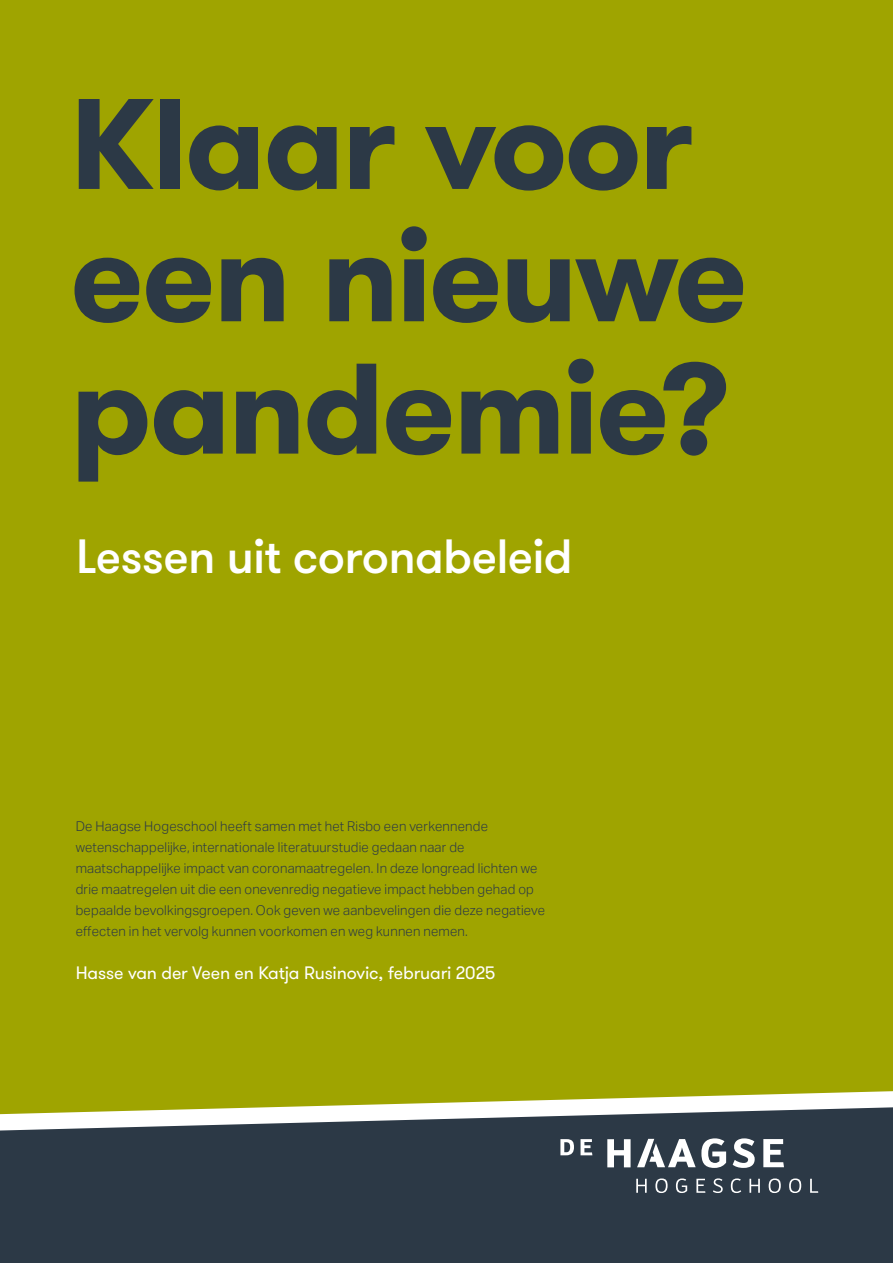
<style>
.page{position:relative;width:893px;height:1263px;background:#fff}
.page>*{position:absolute;margin:0;border:0;box-sizing:border-box;transform-origin:0 0}
.t1{font:700 128.4px/132.3px "GT Walsheim Pro";letter-spacing:-.025em;color:#2c3946}
.t2{font:500 48px "GT Walsheim Pro";letter-spacing:-.015em;color:#fff}
.t3{font:18px "GT Walsheim Pro";letter-spacing:-.01em;color:#fff}
.t4{font:300 13.5px/21px "Aktiv Grotesk";letter-spacing:.015em;color:#2c3946}
</style>
<div class="page">
<div style="left:0;top:0;width:893px;height:357px;background:#9fa400"></div>
<div style="left:0;top:357px;width:893px;height:750px;background:#9fa400"></div>
<svg style="left:0;top:1107px;width:893px;height:156px;fill:#2c3946"></svg>
<svg style="left:560px;top:1138px;width:258px;height:55px"></svg>
<h1 class="t1" style="left:70px;top:79px;width:679px">Klaar voor een nieuwe pandemie?</h1>
<h2 class="t2" style="left:76px;top:526px;width:498px">Lessen uit coronabeleid</h2>
<p class="t4" style="left:76px;top:816px;width:471px">De Haagse Hogeschool heeft samen met het Risbo een verkennende wetenschappelijke, internationale literatuurstudie gedaan naar de maatschappelijke impact van coronamaatregelen. In deze longread lichten we drie maatregelen uit die een onevenredig negatieve impact hebben gehad op bepaalde bevolkingsgroepen. Ook geven we aanbevelingen die deze negatieve effecten in het vervolg kunnen voorkomen en weg kunnen nemen.</p>
<h3 class="t3" style="left:76px;top:962px;width:421px">Hasse van der Veen en Katja Rusinovic, februari 2025</h3>
</div>
